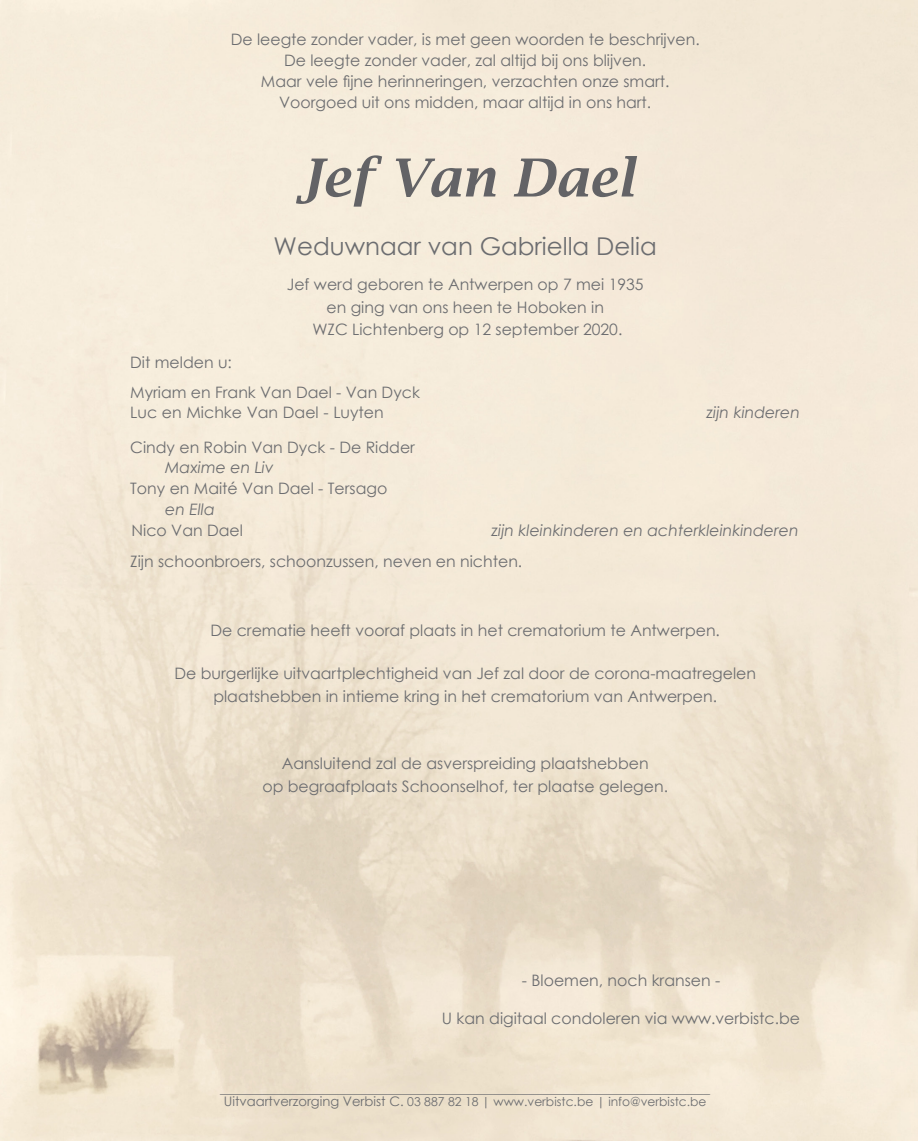
<style>
.page{position:relative;width:918px;height:1141px;background:#fff}
.page>*{position:absolute;margin:0;border:0;box-sizing:border-box;transform-origin:0 0}
.t1{font:italic 600 52.5px "Lucida Bright";color:#636366}
.t2{font:24.5px "Century Gothic";color:#6c6d70}
.Familie{font:15.75px "Century Gothic";color:#6c6d70}
.Familie-2{font:italic 15.75px "Century Gothic";color:#6c6d70}
.t3{font:14px "Century Gothic";color:#6c6d70}
.t4{font:12.25px "Century Gothic";color:#6c6d70}
.s1{font-size:13.12px}
</style>
<div class="page">
<p class="Familie" style="left:231px;top:29px;width:470px">De leegte zonder vader, is met geen woorden te beschrijven.</p>
<p class="Familie" style="left:284px;top:50px;width:363px">De leegte zonder vader, zal altijd bij ons blijven.</p>
<p class="Familie" style="left:261px;top:71px;width:410px">Maar vele fijne herinneringen, verzachten onze smart.</p>
<p class="Familie" style="left:279px;top:92px;width:374px">Voorgoed uit ons midden, maar altijd in ons hart.</p>
<p class="t1" style="left:297px;top:148px;width:339px">Jef Van Dael</p>
<p class="t2" style="left:273px;top:229px;width:385px">Weduwnaar van Gabriella Delia</p>
<p class="Familie" style="left:287px;top:274px;width:358px">Jef werd geboren te Antwerpen op 7 mei 1935</p>
<p class="Familie" style="left:326px;top:296px;width:279px">en ging van ons heen te Hoboken in</p>
<p class="Familie" style="left:312px;top:319px;width:311px">WZC Lichtenberg op 12 september 2020.</p>
<p class="Familie" style="left:130px;top:351px;width:103px">Dit melden u:</p>
<p class="Familie" style="left:130px;top:381px;width:291px">Myriam en Frank Van Dael - Van Dyck</p>
<p class="Familie" style="left:130px;top:402px;width:255px">Luc en Michke Van Dael - Luyten</p>
<p class="Familie-2" style="left:706px;top:402px;width:95px">zijn kinderen</p>
<p class="Familie" style="left:130px;top:436px;width:286px">Cindy en Robin Van Dyck - De Ridder</p>
<p class="Familie-2" style="left:165px;top:457px;width:110px">Maxime en Liv</p>
<p class="Familie" style="left:130px;top:477px;width:259px">Tony en Maité Van Dael - Tersago</p>
<p class="Familie-2" style="left:165px;top:498px;width:51px">en Ella</p>
<p class="Familie" style="left:132px;top:519px;width:113px">Nico Van Dael</p>
<p class="Familie-2" style="left:491px;top:519px;width:309px">zijn kleinkinderen en achterkleinkinderen</p>
<p class="Familie" style="left:130px;top:550px;width:393px">Zijn schoonbroers, schoonzussen, neven en nichten.</p>
<p class="Familie" style="left:210px;top:620px;width:511px">De crematie heeft vooraf plaats in het crematorium te Antwerpen.</p>
<p class="Familie" style="left:174px;top:663px;width:583px">De burgerlijke uitvaartplechtigheid van Jef zal door de corona-maatregelen</p>
<p class="Familie" style="left:213px;top:685px;width:505px">plaatshebben in intieme kring in het crematorium van Antwerpen.</p>
<p class="Familie" style="left:282px;top:753px;width:368px">Aansluitend zal de asverspreiding plaatshebben</p>
<p class="Familie" style="left:262px;top:775px;width:407px">op begraafplaats Schoonselhof, ter plaatse gelegen.</p>
<p class="Familie" style="left:522px;top:970px;width:200px">- Bloemen, noch kransen -</p>
<p class="Familie" style="left:442px;top:1008px;width:360px">U kan digitaal condoleren via www.verbistc.be</p>
<p class="t3" style="left:220px;top:1078px;width:491px">______________________________________________________________________</p>
<p class="t4" style="left:224px;top:1093px;width:484px"><span class="s1">Uitvaartverzorging Verbist C.</span> 03 887 82 18 | www.verbistc.be | info@verbistc.be</p>
</div>
